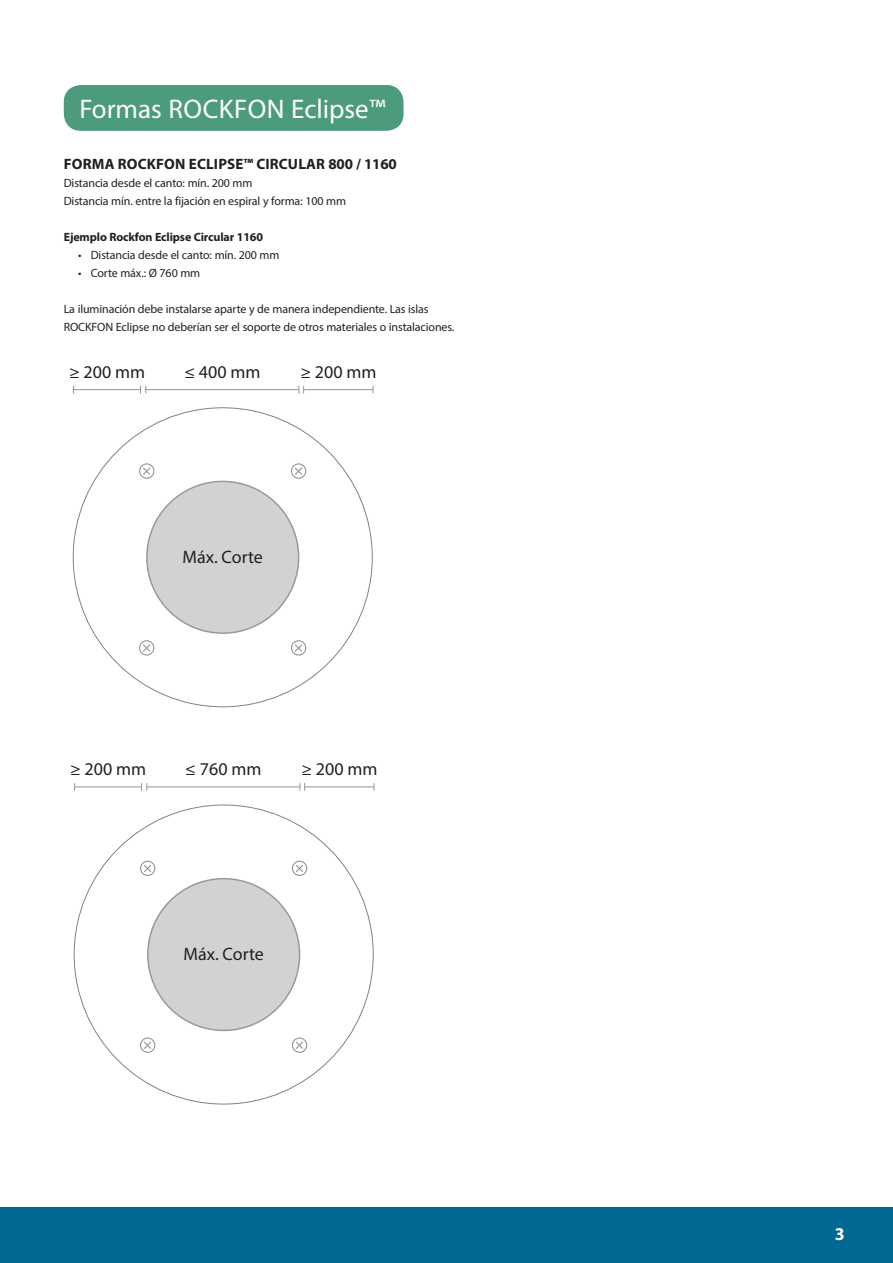
<style>
.page{position:relative;width:893px;height:1263px;background:#fff}
.page>*{position:absolute;margin:0;border:0;box-sizing:border-box;transform-origin:0 0}
.t1{font:27px "Myriad Pro";color:#fff}
.t2{font:18px "Myriad Pro";color:#231f20}
.t3{font:700 18px "Myriad Pro";color:#fff}
.t4{font:700 15px "Myriad Pro";letter-spacing:.01em;color:#231f20}
.t5{font:12px/18px "Myriad Pro";letter-spacing:-.01em;color:#231f20}
.t6{font:700 12px "Myriad Pro";letter-spacing:-.01em;color:#231f20}
</style>
<div class="page">
<div style="left:64px;top:85px;width:340px;height:46px;background:#4d9b7d;border-radius:17px"></div>
<div style="left:0;top:1208px;width:893px;height:55px;background:#006893"></div>
<svg style="left:142px;top:466px;width:10px;height:10px"></svg>
<div style="left:139px;top:463px;width:15px;height:16px;border:1px solid #939598;border-radius:50%"></div>
<svg style="left:294px;top:466px;width:8px;height:9px"></svg>
<div style="left:291px;top:463px;width:15px;height:16px;border:1px solid #939598;border-radius:50%"></div>
<svg style="left:294px;top:644px;width:8px;height:9px"></svg>
<div style="left:291px;top:640px;width:15px;height:16px;border:1px solid #939598;border-radius:50%"></div>
<svg style="left:142px;top:643px;width:10px;height:10px"></svg>
<div style="left:139px;top:640px;width:15px;height:16px;border:1px solid #939598;border-radius:50%"></div>
<hr style="left:74px;top:389px;width:67px;height:1px;background:#939598">
<hr style="left:304px;top:389px;width:69px;height:1px;background:#939598">
<hr style="left:146px;top:389px;width:153px;height:1px;background:#939598">
<svg style="left:140px;top:386px;width:6px;height:7px"></svg>
<svg style="left:299px;top:386px;width:5px;height:7px"></svg>
<div style="left:146px;top:481px;width:153px;height:152px;background:#d1d2d4;border-radius:50%"></div>
<svg style="left:143px;top:863px;width:10px;height:10px"></svg>
<div style="left:140px;top:861px;width:15px;height:15px;border:1px solid #939598;border-radius:50%"></div>
<svg style="left:295px;top:863px;width:9px;height:9px"></svg>
<div style="left:292px;top:861px;width:15px;height:15px;border:1px solid #939598;border-radius:50%"></div>
<svg style="left:295px;top:1040px;width:8px;height:9px"></svg>
<div style="left:292px;top:1037px;width:15px;height:16px;border:1px solid #939598;border-radius:50%"></div>
<svg style="left:143px;top:1040px;width:10px;height:10px"></svg>
<div style="left:140px;top:1037px;width:15px;height:16px;border:1px solid #939598;border-radius:50%"></div>
<hr style="left:75px;top:786px;width:67px;height:1px;background:#939598">
<hr style="left:305px;top:786px;width:69px;height:1px;background:#939598">
<hr style="left:147px;top:786px;width:153px;height:1px;background:#939598">
<svg style="left:141px;top:783px;width:6px;height:8px"></svg>
<svg style="left:300px;top:783px;width:5px;height:8px"></svg>
<div style="left:147px;top:878px;width:153px;height:153px;background:#d1d2d4;border-radius:50%"></div>
<h1 class="t1" style="left:80px;top:92px;width:307px">Formas ROCKFON Eclipse™</h1>
<p class="t4" style="left:64px;top:154px;width:334px">FORMA ROCKFON ECLIPSE™ CIRCULAR 800 / 1160</p>
<p class="t5" style="left:64px;top:173px;width:190px">Distancia desde el canto: mín. 200 mm</p>
<p class="t5" style="left:64px;top:191px;width:284px">Distancia mín. entre la fijación en espiral y forma: 100 mm</p>
<p class="t6" style="left:64px;top:229px;width:201px">Ejemplo Rockfon Eclipse Circular 1160</p>
<p class="t5" style="left:78px;top:245px;width:203px">• Distancia desde el canto: mín. 200 mm</p>
<p class="t5" style="left:78px;top:263px;width:124px">• Corte máx.: Ø 760 mm</p>
<p class="t5" style="left:64px;top:299px;width:392px">La iluminación debe instalarse aparte y de manera independiente. Las islas<br>ROCKFON Eclipse no deberían ser el soporte de otros materiales o instalaciones.</p>
<p class="t2" style="left:69px;top:361px;width:78px">≥ 200 mm</p>
<p class="t2" style="left:184px;top:361px;width:78px">≤ 400 mm</p>
<p class="t2" style="left:300px;top:361px;width:78px">≥ 200 mm</p>
<p class="t2" style="left:183px;top:546px;width:82px">Máx. Corte</p>
<p class="t2" style="left:70px;top:758px;width:78px">≥ 200 mm</p>
<p class="t2" style="left:185px;top:758px;width:78px">≤ 760 mm</p>
<p class="t2" style="left:301px;top:758px;width:78px">≥ 200 mm</p>
<p class="t2" style="left:183px;top:943px;width:82px">Máx. Corte</p>
<p class="t3" style="left:835px;top:1222px;width:11px">3</p>
</div>
